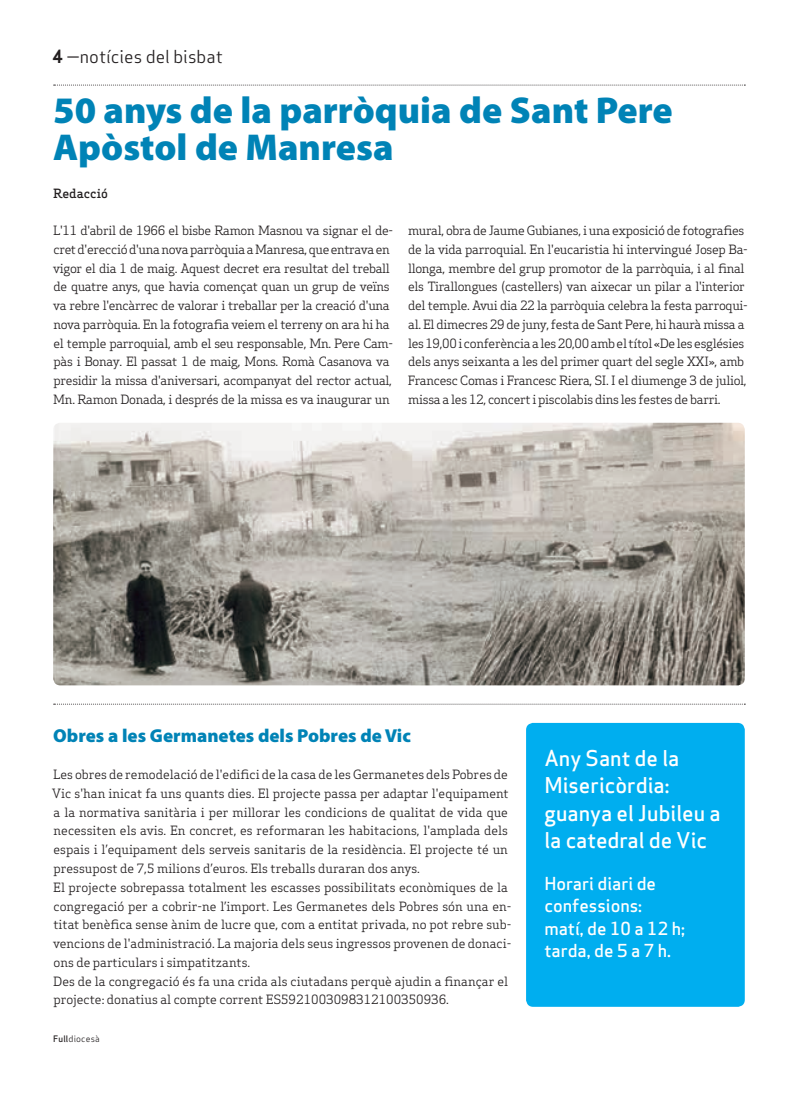
<style>
.page{position:relative;width:798px;height:1099px;background:#fff}
.page>*{position:absolute;margin:0;border:0;box-sizing:border-box;transform-origin:0 0}
.Titulars{font:900 37.5px/37.5px "Myriad Pro";color:#0083b6}
.t1{font:21.25px/27.5px "Apex Sans Medium T";color:#fff}
.Titular_Petit{font:900 18.75px "Myriad Pro";color:#0083b6}
.t2{font:17.5px "Apex Sans Medium T";color:#fff}
.Capçalera{font:17.5px "Apex Sans Book T";color:#231f20}
.Text_General{font:12.5px/18.8px "Apex Serif";letter-spacing:-.025em;color:#231f20}
.Text_General-2{font:12.5px/18.8px "Apex Serif";color:#231f20}
.Autors{font:500 12.5px "Apex Serif";color:#231f20}
.Data_Peu{font:8.75px "Apex Sans Book T";letter-spacing:.02em;color:#231f20}
.s1{font-family:"Apex Sans Bold T"}
.s2{font-family:"Apex Sans Medium T"}
</style>
<div class="page">
<svg style="left:54px;top:85px;width:691px;height:1px"></svg>
<svg style="left:54px;top:703px;width:691px;height:1px"></svg>
<img style="left:53px;top:423px;width:691px;height:262px">
<div style="left:526px;top:723px;width:218px;height:283px;background:#00aeef;border-radius:7px"></div>
<p class="Capçalera" style="left:52px;top:46px;width:172px"><span class="s1">4</span> —notícies del bisbat</p>
<p class="Titulars" style="left:53px;top:90px;width:621px">50 anys de la parròquia de Sant Pere<br>Apòstol de Manresa</p>
<p class="Autors" style="left:53px;top:185px;width:56px">Redacció</p>
<p class="Text_General" style="left:53px;top:221px;width:341px">L'11 d'abril de 1966 el bisbe Ramon Masnou va signar el de&shy;cret d'erecció d'una nova parròquia a Manresa, que entrava en vigor el dia 1 de maig. Aquest decret era resultat del treball de quatre anys, que havia començat quan un grup de veïns va rebre l'encàrrec de valorar i treballar per la creació d'una nova parròquia. En la fotografia veiem el terreny on ara hi ha el temple parroquial, amb el seu responsable, Mn. Pere Cam&shy;pàs i Bonay. El passat 1 de maig, Mons. Romà Casanova va presidir la missa d'aniversari, acompanyat del rector actual, Mn. Ramon Donada, i després de la missa es va inaugurar un</p>
<p class="Text_General" style="left:408px;top:221px;width:341px">mural, obra de Jaume Gubianes, i una exposició de fotografies de la vida parroquial. En l'eucaristia hi intervingué Josep Ba&shy;llonga, membre del grup promotor de la parròquia, i al final els Tirallongues (castellers) van aixecar un pilar a l'interior del temple. Avui dia 22 la parròquia celebra la festa parroqui&shy;al. El dimecres 29 de juny, festa de Sant Pere, hi haurà missa a les 19,00 i conferència a les 20,00 amb el títol «De les esglésies dels anys seixanta a les del primer quart del segle XXI», amb Francesc Comas i Francesc Riera, SI. I el diumenge 3 de juliol, missa a les 12, concert i piscolabis dins les festes de barri.</p>
<p class="Titular_Petit" style="left:53px;top:722px;width:359px">Obres a les Germanetes dels Pobres de Vic</p>
<p class="Text_General" style="left:52px;top:765px;width:457px;text-align:justify">Les obres de remodelació de l'edifici de la casa de les Germanetes dels Pobres de Vic s'han inicat fa uns quants dies. El projecte passa per adaptar l'equipament a la normativa sanitària i per millorar les condicions de qualitat de vida que necessiten els avis. En concret, es reformaran les habitacions, l'amplada dels espais i l’equipament dels serveis sanitaris de la residència. El projecte té un pressupost de 7,5 milions d’euros. Els treballs duraran dos anys.</p>
<p class="Text_General-2" style="left:53px;top:877px;width:459px">El projecte sobrepassa totalment les escasses possibilitats econòmiques de la congregació per a cobrir-ne l’import. Les Germanetes dels Pobres són una en&shy;titat benèfica sense ànim de lucre que, com a entitat privada, no pot rebre sub&shy;vencions de l'administració. La majoria dels seus ingressos provenen de donaci&shy;ons de particulars i simpatitzants.</p>
<p class="Text_General-2" style="left:53px;top:971px;width:456px">Des de la congregació és fa una crida als ciutadans perquè ajudin a finançar el projecte: donatius al compte corrent ES5921003098312100350936.</p>
<p class="Data_Peu" style="left:53px;top:1032px;width:48px"><span class="s2">Full</span>diocesà</p>
<p class="t1" style="left:544px;top:744px;width:136px">Any Sant de la<br>Misericòrdia:</p>
<p class="t1" style="left:544px;top:799px;width:178px">guanya el Jubileu a la catedral de Vic</p>
<p class="t2" style="left:544px;top:871px;width:113px">Horari diari de</p>
<p class="t2" style="left:544px;top:894px;width:99px">confessions:</p>
<p class="t2" style="left:544px;top:916px;width:142px">matí, de 10 a 12 h;</p>
<p class="t2" style="left:544px;top:939px;width:128px">tarda, de 5 a 7 h.</p>
</div>
